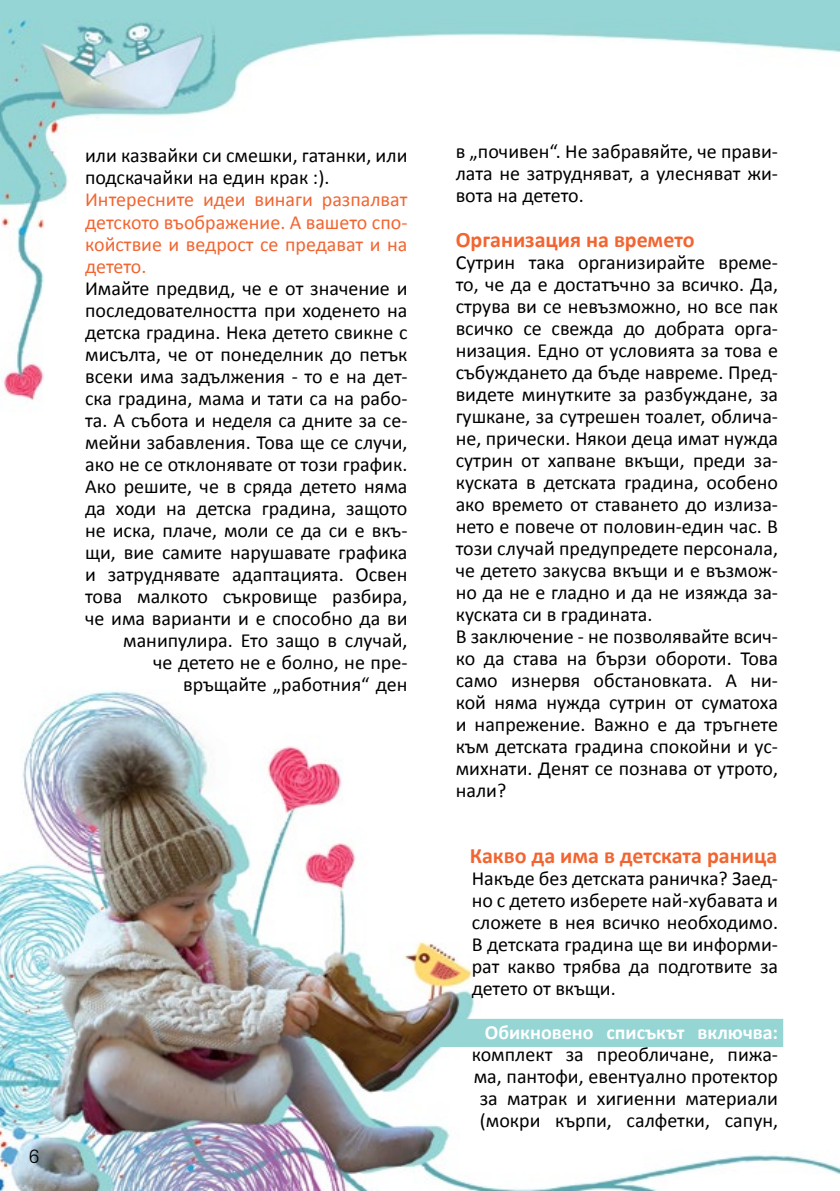
<style>
.page{position:relative;width:840px;height:1191px;background:#fff}
.page>*{position:absolute;margin:0;border:0;box-sizing:border-box;transform-origin:0 0}
.t1{font:700 22px "Calibri";color:#f26531}
.t2{font:300 21px "Helen HS Bg";color:#000}
.t3{font:20px/22px "Calibri";color:#000}
.t4{font:20px/22px "Calibri";color:#f26531;text-align:justify}
.t5{font:700 20px "Calibri";color:#fff}
</style>
<div class="page">
<img style="left:0;top:0;width:839px;height:1191px">
<div style="left:435px;top:1018px;width:347px;height:29px;background:#95d5d4"></div>
<p class="t3" style="left:85px;top:145px;width:324px">или казвайки си смешки, гатанки, или подскачайки на един крак :).</p>
<p class="t4" style="left:85px;top:189px;width:324px">Интересните идеи винаги разпалват детското въображение. А вашето спо&shy;койствие и ведрост се предават и на детето.</p>
<p class="t3" style="left:85px;top:277px;width:324px;text-align:right">Имайте предвид, че е от значение и последователността при ходенето на детска градина. Нека детето свикне с мисълта, че от понеделник до петък всеки има задължения - то е на дет&shy;ска градина, мама и тати са на рабо&shy;та. А събота и неделя са дните за се&shy;мейни забавления. Това ще се случи, ако не се отклонявате от този график.<br>Ако решите, че в сряда детето няма да ходи на детска градина, защото не иска, плаче, моли се да си е вкъ&shy;щи, вие самите нарушавате графика и затруднявате адаптацията. Освен това малкото съкровище разбира, че има варианти и е способно да ви манипулира. Ето защо в случай,<br>че детето не е болно, не пре&shy;връщайте „работния“ ден</p>
<p class="t2" style="left:29px;top:1146px;width:12px">6</p>
<p class="t3" style="left:455px;top:141px;width:323px;text-align:justify">в „почивен“. Не забравяйте, че прави&shy;лата не затрудняват, а улесняват жи&shy;вота на детето.</p>
<p class="t1" style="left:455px;top:225px;width:240px">Организация на времето</p>
<p class="t3" style="left:455px;top:251px;width:324px">Сутрин така организирайте време&shy;то, че да е достатъчно за всичко. Да, струва ви се невъзможно, но все пак всичко се свежда до добрата орга&shy;низация. Едно от условията за това е събуждането да бъде навреме. Пред&shy;видете минутките за разбуждане, за гушкане, за сутрешен тоалет, облича&shy;не, прически. Някои деца имат нужда сутрин от хапване вкъщи, преди за&shy;куската в детската градина, особено ако времето от ставането до излиза&shy;нето е повече от половин-един час. В този случай предупредете персонала, че детето закусва вкъщи и е възмож&shy;но да не е гладно и да не изяжда за&shy;куската си в градината.<br>В заключение - не позволявайте всич&shy;ко да става на бързи обороти. Това само изнервя обстановката. А ни&shy;кой няма нужда сутрин от суматоха и напрежение. Важно е да тръгнете към детската градина спокойни и ус&shy;михнати. Денят се познава от утрото, нали?</p>
<p class="t1" style="left:469px;top:841px;width:309px">Какво да има в детската раница</p>
<p class="t3" style="left:471px;top:867px;width:308px;text-align:justify">Накъде без детската раничка? Заед&shy;но с детето изберете най-хубавата и сложете в нея всичко необходимо.<br>В детската градина ще ви информи&shy;рат какво трябва да подготвите за детето от вкъщи.</p>
<p class="t5" style="left:484px;top:1019px;width:294px">Обикновено списъкът включва:</p>
<p class="t3" style="left:471px;top:1043px;width:308px;text-align:center">комплект за преобличане, пижа&shy;ма, пантофи, евентуално протектор за матрак и хигиенни материали (мокри кърпи, салфетки, сапун,</p>
</div>
